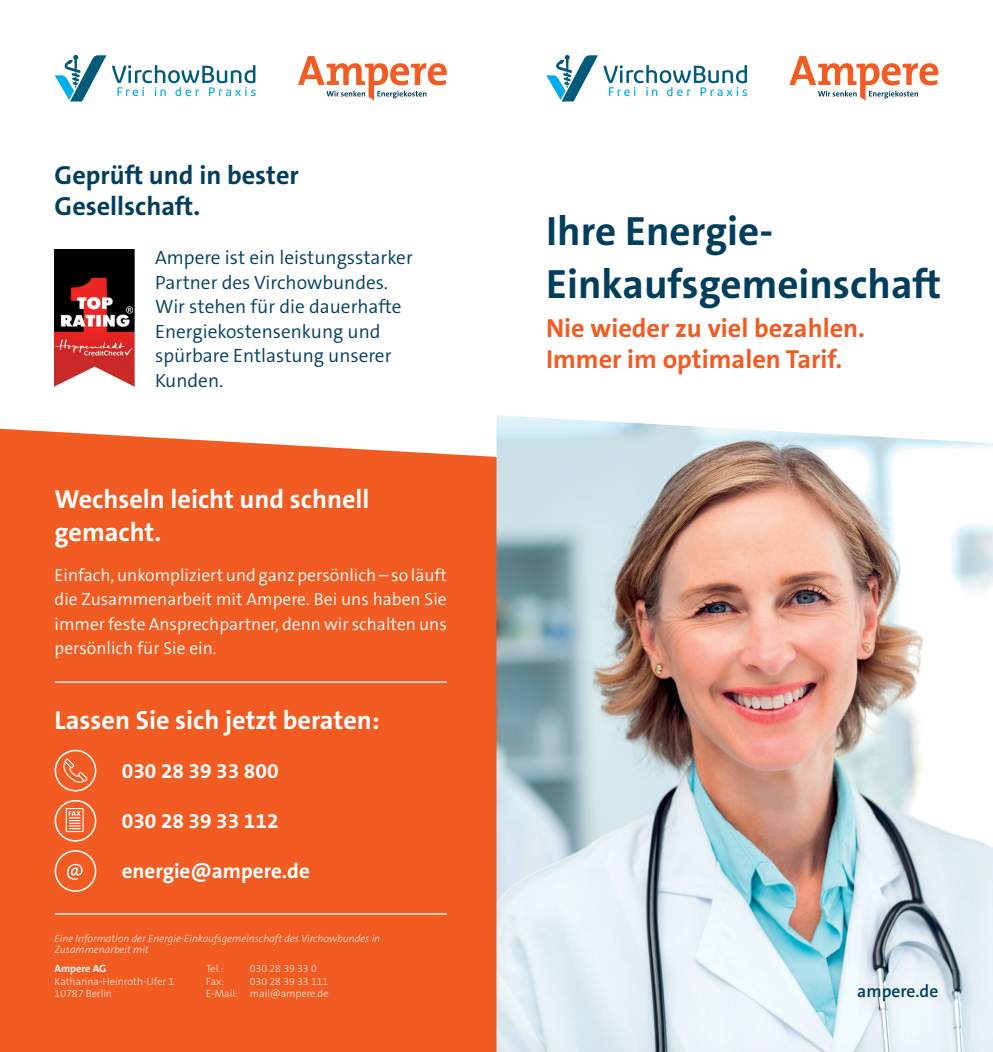
<style>
.page{position:relative;width:993px;height:1052px;background:#fff}
.page>*{position:absolute;margin:0;border:0;box-sizing:border-box;transform-origin:0 0}
.t1{font:700 41.12px/52.5px "The Sans C5";color:#003e5e}
.t2{font:700 26.25px/33.6px "The Sans C5";color:#fff}
.t3{font:700 26.25px/31.5px "The Sans C5";color:#f25b21}
.t4{font:700 26.25px/31.5px "The Sans C5";color:#003e5e}
.t5{font:700 21px "The Sans C5";color:#fff}
.t6{font:300 19.25px/24.5px "The Sans C5";color:#003e5e}
.t7{font:300 17.5px/24.5px "The Sans C5";color:#fff;text-align:justify}
.t8{font:600 17.5px "The Sans C5";color:#003e5e}
.t9{font:200 10.5px/12.6px "The Sans C5";color:#fff}
.t10{font:italic 200 10.5px/10.5px "The Sans C5";color:#fff}
.t11{font:700 10.5px "The Sans C5";color:#fff}
</style>
<div class="page">
<div style="left:0;top:429px;width:496px;height:623px;background:#f25b21"></div>
<img style="left:496px;top:415px;width:496px;height:637px">
<svg style="left:789px;top:56px;width:149px;height:45px"></svg>
<img style="left:55px;top:250px;width:79px;height:136px">
<svg style="left:603px;top:65px;width:143px;height:31px"></svg>
<svg style="left:546px;top:55px;width:51px;height:46px"></svg>
<svg style="left:298px;top:56px;width:148px;height:45px"></svg>
<svg style="left:112px;top:65px;width:143px;height:31px"></svg>
<svg style="left:55px;top:55px;width:51px;height:46px"></svg>
<hr style="left:55px;top:681px;width:391px;height:2px;background:#fff">
<svg style="left:63px;top:757px;width:25px;height:27px"></svg>
<div style="left:55px;top:750px;width:41px;height:41px;border:2px solid #fff;border-radius:50%"></div>
<svg style="left:65px;top:807px;width:19px;height:25px"></svg>
<div style="left:55px;top:800px;width:41px;height:41px;border:2px solid #fff;border-radius:50%"></div>
<svg style="left:67px;top:864px;width:15px;height:15px"></svg>
<div style="left:55px;top:850px;width:41px;height:42px;border:2px solid #fff;border-radius:50%"></div>
<hr style="left:55px;top:913px;width:391px;height:1px;background:#fff">
<h2 class="t4" style="left:55px;top:159px;width:246px">Geprüft und in bester<br>Gesellschaft.</h2>
<p class="t6" style="left:155px;top:245px;width:259px">Ampere ist ein leistungsstarker<br>Partner des Virchowbundes.<br>Wir stehen für die dauerhafte<br>Energiekostensenkung und spürbare Entlastung unserer<br>Kunden.</p>
<h2 class="t2" style="left:55px;top:482px;width:316px">Wechseln leicht und schnell gemacht.</h2>
<p class="t7" style="left:55px;top:562px;width:393px">Einfach, unkompliziert und ganz persönlich – so läuft die Zusammenarbeit mit Ampere. Bei uns haben Sie immer feste Ansprechpartner, denn wir schalten uns persönlich für Sie ein.</p>
<h2 class="t2" style="left:55px;top:703px;width:326px">Lassen Sie sich jetzt beraten:</h2>
<p class="t5" style="left:122px;top:757px;width:158px">030 28 39 33 800</p>
<p class="t5" style="left:122px;top:807px;width:158px">030 28 39 33 112</p>
<p class="t5" style="left:122px;top:858px;width:189px">energie@ampere.de</p>
<p class="t10" style="left:55px;top:933px;width:327px">Eine Information der Energie-Einkaufsgemeinschaft des Virchowbundes in<br>Zusammenarbeit mit</p>
<p class="t11" style="left:55px;top:962px;width:53px">Ampere AG</p>
<p class="t9" style="left:55px;top:975px;width:121px">Katharina-Heinroth-Ufer 1<br>10787 Berlin</p>
<p class="t9" style="left:206px;top:962px;width:33px">Tel.:<br>Fax:<br>E-Mail:</p>
<p class="t9" style="left:250px;top:962px;width:80px">030 28 39 33 0<br>030 28 39 33 111 mail@ampere.de</p>
<h1 class="t1" style="left:546px;top:206px;width:396px">Ihre Energie-<br>Einkaufsgemeinschaft</h1>
<h2 class="t3" style="left:546px;top:312px;width:320px">Nie wieder zu viel bezahlen.<br>Immer im optimalen Tarif.</h2>
<p class="t8" style="left:856px;top:980px;width:83px">ampere.de</p>
</div>
